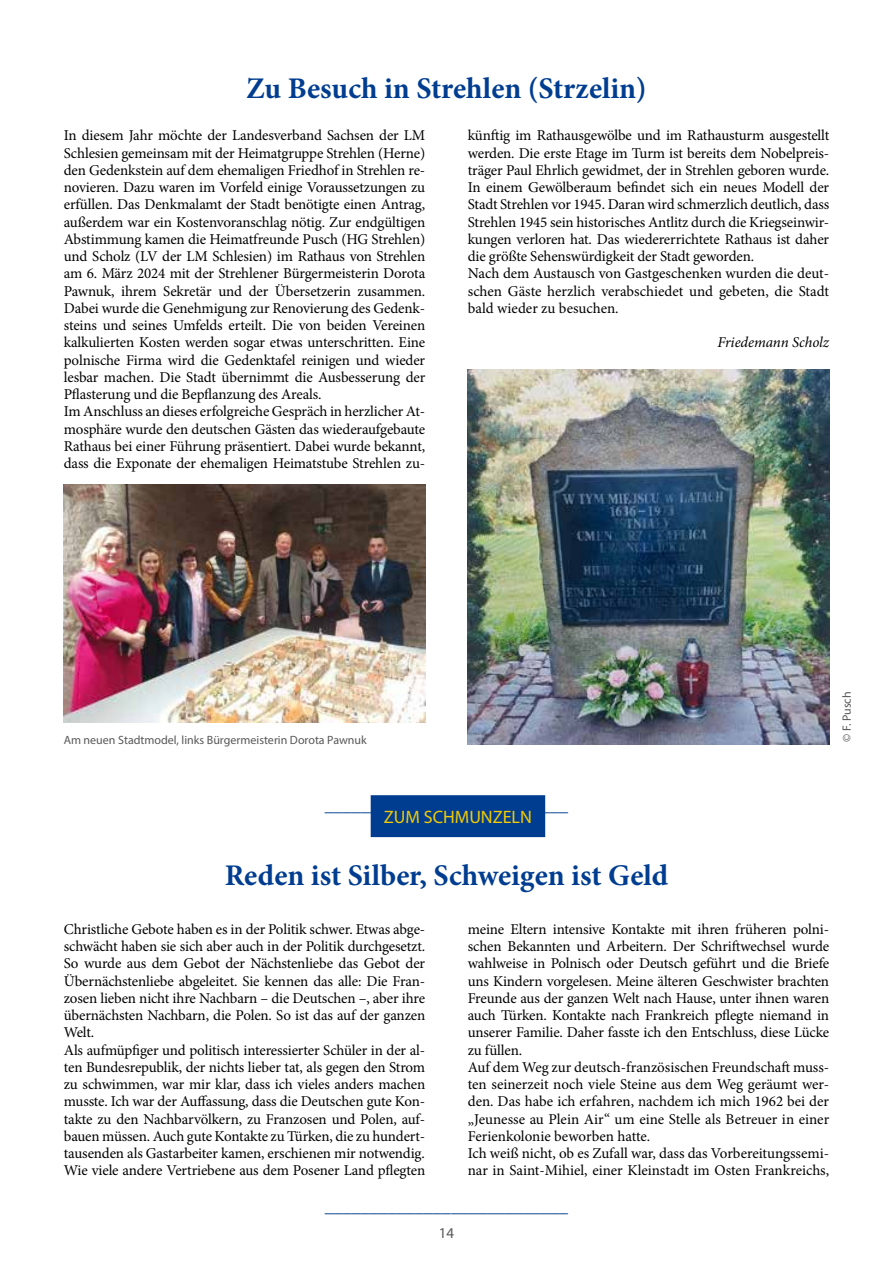
<style>
.page{position:relative;width:893px;height:1263px;background:#fff}
.page>*{position:absolute;margin:0;border:0;box-sizing:border-box;transform-origin:0 0}
.t1{font:700 30px "Minion Pro";color:#003d90}
.t2{font:18px "Minion Pro";color:#003d90}
.t3{font:18px "Myriad Pro";color:#f3cb00}
.t4{font:15px/17.2px "Minion Pro";letter-spacing:-.01em;color:#000}
.t5{font:italic 15px "Minion Pro";letter-spacing:-.005em;color:#000}
.t6{font:15px "Myriad Pro";color:#58585a}
.t7{font:12px "Myriad Pro";color:#58585a}
</style>
<div class="page">
<img style="left:64px;top:485px;width:361px;height:238px">
<img style="left:468px;top:370px;width:361px;height:374px">
<div style="left:371px;top:796px;width:173px;height:40px;background:#003d90"></div>
<div style="left:371px;top:795px;width:174px;height:42px;border:2px solid #003d90"></div>
<h1 class="t1" style="left:246px;top:68px;width:402px">Zu Besuch in Strehlen (Strzelin)</h1>
<p class="t4" style="left:64px;top:127px;width:363px">In diesem Jahr möchte der Landesverband Sachsen der LM Schlesien gemeinsam mit der Heimatgruppe Strehlen (Herne) den Gedenkstein auf dem ehemaligen Friedhof in Strehlen re&shy;novieren. Dazu waren im Vorfeld einige Voraussetzungen zu erfüllen. Das Denkmalamt der Stadt benötigte einen Antrag, außerdem war ein Kostenvoranschlag nötig. Zur endgültigen Abstimmung kamen die Heimatfreunde Pusch (HG Strehlen) und Scholz (LV der LM Schlesien) im Rathaus von Strehlen am 6. März 2024 mit der Strehlener Bürgermeisterin Dorota Pawnuk, ihrem Sekretär und der Übersetzerin zusammen.<br>Dabei wurde die Genehmigung zur Renovierung des Gedenk&shy;steins und seines Umfelds erteilt. Die von beiden Vereinen kalkulierten Kosten werden sogar etwas unterschritten. Eine polnische Firma wird die Gedenktafel reinigen und wieder lesbar machen. Die Stadt übernimmt die Ausbesserung der Pflasterung und die Bepflanzung des Areals.<br>Im Anschluss an dieses erfolgreiche Gespräch in herzlicher At&shy;mosphäre wurde den deutschen Gästen das wiederaufgebaute Rathaus bei einer Führung präsentiert. Dabei wurde bekannt, dass die Exponate der ehemaligen Heimatstube Strehlen zu-</p>
<p class="t4" style="left:468px;top:127px;width:363px">künftig im Rathausgewölbe und im Rathausturm ausgestellt werden. Die erste Etage im Turm ist bereits dem Nobelpreis&shy;träger Paul Ehrlich gewidmet, der in Strehlen geboren wurde.<br>In einem Gewölberaum befindet sich ein neues Modell der Stadt Strehlen vor 1945. Daran wird schmerzlich deutlich, dass Strehlen 1945 sein historisches Antlitz durch die Kriegseinwir&shy;kungen verloren hat. Das wiedererrichtete Rathaus ist daher die größte Sehenswürdigkeit der Stadt geworden.<br>Nach dem Austausch von Gastgeschenken wurden die deut&shy;schen Gäste herzlich verabschiedet und gebeten, die Stadt bald wieder zu besuchen.</p>
<p class="t5" style="left:717px;top:332px;width:113px">Friedemann Scholz</p>
<p class="t7" style="left:64px;top:733px;width:304px">Am neuen Stadtmodel, links Bürgermeisterin Dorota Pawnuk</p>
<p class="t7" style="left:839px;top:741px;width:51px;rotate:-90deg">© F. Pusch</p>
<p class="t3" style="left:384px;top:806px;width:150px">ZUM SCHMUNZELN</p>
<p class="t2" style="left:325px;top:793px;width:245px">___________________________</p>
<h1 class="t1" style="left:225px;top:854px;width:445px">Reden ist Silber, Schweigen ist Geld</h1>
<p class="t4" style="left:64px;top:920px;width:363px">Christliche Gebote haben es in der Politik schwer. Etwas abge&shy;schwächt haben sie sich aber auch in der Politik durchgesetzt.<br>So wurde aus dem Gebot der Nächstenliebe das Gebot der Übernächstenliebe abgeleitet. Sie kennen das alle: Die Fran&shy;zosen lieben nicht ihre Nachbarn – die Deutschen –, aber ihre übernächsten Nachbarn, die Polen. So ist das auf der ganzen Welt.<br>Als aufmüpfiger und politisch interessierter Schüler in der al&shy;ten Bundesrepublik, der nichts lieber tat, als gegen den Strom zu schwimmen, war mir klar, dass ich vieles anders machen musste. Ich war der Auffassung, dass die Deutschen gute Kon&shy;takte zu den Nachbarvölkern, zu Franzosen und Polen, auf&shy;bauen müssen. Auch gute Kontakte zu Türken, die zu hundert&shy;tausenden als Gastarbeiter kamen, erschienen mir notwendig.<br>Wie viele andere Vertriebene aus dem Posener Land pflegten</p>
<p class="t4" style="left:468px;top:920px;width:363px">meine Eltern intensive Kontakte mit ihren früheren polni&shy;schen Bekannten und Arbeitern. Der Schriftwechsel wurde wahlweise in Polnisch oder Deutsch geführt und die Briefe uns Kindern vorgelesen. Meine älteren Geschwister brachten Freunde aus der ganzen Welt nach Hause, unter ihnen waren auch Türken. Kontakte nach Frankreich pflegte niemand in unserer Familie. Daher fasste ich den Entschluss, diese Lücke zu füllen.<br>Auf dem Weg zur deutsch-französischen Freundschaft muss&shy;ten seinerzeit noch viele Steine aus dem Weg geräumt wer&shy;den. Das habe ich erfahren, nachdem ich mich 1962 bei der „Jeunesse au Plein Air“ um eine Stelle als Betreuer in einer Ferienkolonie beworben hatte.<br>Ich weiß nicht, ob es Zufall war, dass das Vorbereitungssemi&shy;nar in Saint-Mihiel, einer Kleinstadt im Osten Frankreichs,</p>
<p class="t2" style="left:325px;top:1194px;width:245px">___________________________</p>
<p class="t6" style="left:439px;top:1224px;width:17px">14</p>
</div>
